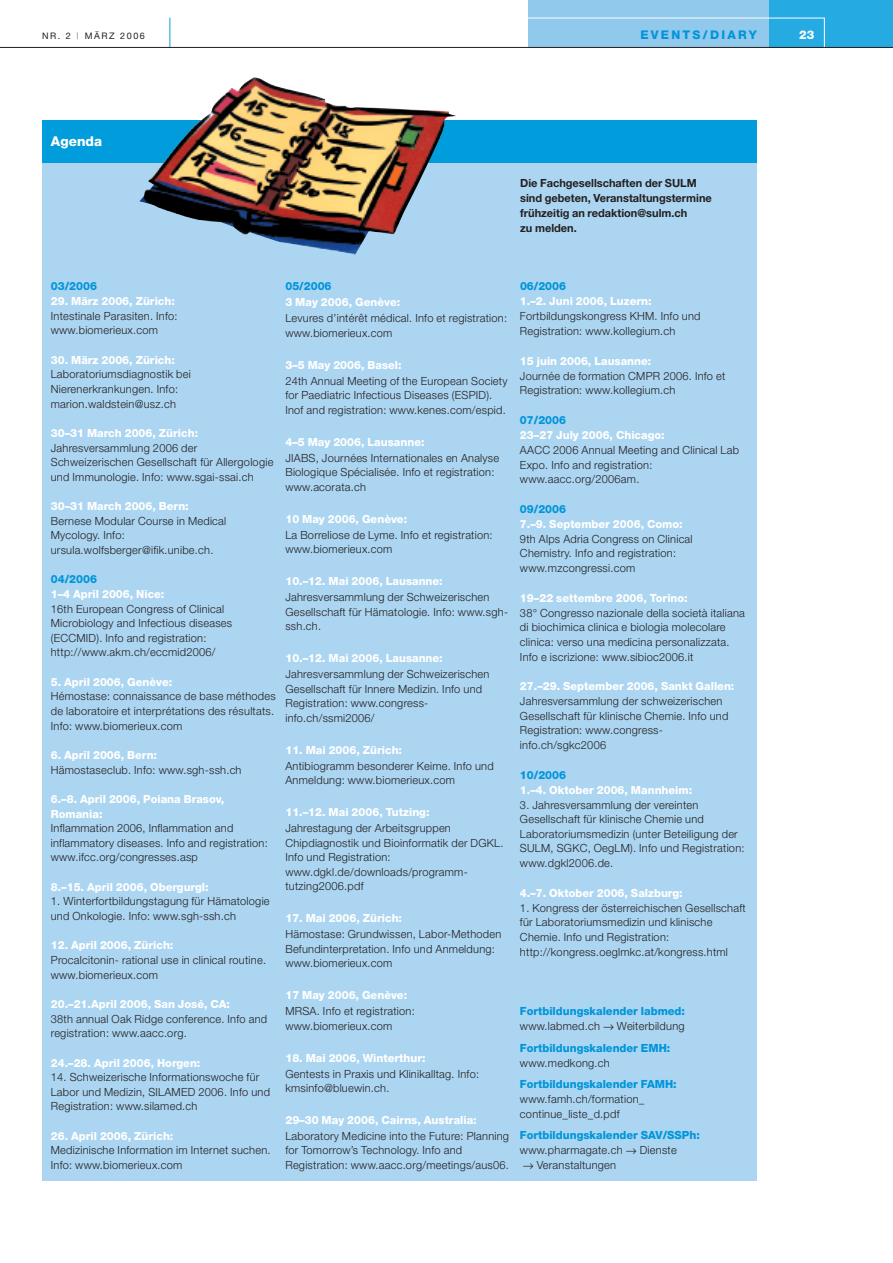
<style>
.page{position:relative;width:893px;height:1263px;background:#fff}
.page>*{position:absolute;margin:0;border:0;box-sizing:border-box;transform-origin:0 0}
.t1{font:800 13.5px "Helvetica Neue";letter-spacing:.005em;color:#fff}
.t2{font:800 12px "Helvetica Neue";letter-spacing:.19em;color:#0095d9}
.t3{font:800 12px "Helvetica Neue";color:#fff}
.t4{font:300 11.25px/14.5px "Helvetica Neue";letter-spacing:.02em;color:#231f20}
.t5{font:800 11.25px/14.5px "Helvetica Neue";color:#fff}
.t6{font:800 11.25px "Helvetica Neue";color:#0095d9}
.t7{font:700 11.25px/15px "Helvetica Neue";color:#231f20}
.t8{font:9px "Helvetica Neue";letter-spacing:.165em;color:#231f20}
.s1{font-weight:100}
</style>
<div class="page">
<div style="left:769px;top:0;width:124px;height:47px;background:#25abe2"></div>
<div style="left:528px;top:0;width:241px;height:47px;background:#91c9ed"></div>
<div style="left:514px;top:18px;width:311px;height:42px;border:1px solid #fff"></div>
<svg style="left:169px;top:18px;width:1px;height:29px"></svg>
<hr style="left:0;top:47px;width:893px;height:1px;background:#231f20">
<div style="left:42px;top:134px;width:715px;height:1046px;background:#abd5f1"></div>
<div style="left:42px;top:121px;width:715px;height:42px;background:#009cdc"></div>
<img style="left:139px;top:77px;width:317px;height:178px">
<p class="t8" style="left:42px;top:33px;width:104px">NR. 2 <span class="s1">|</span> MÄRZ 2006</p>
<p class="t2" style="left:640px;top:30px;width:118px">EVENTS/DIARY</p>
<p class="t3" style="left:799px;top:30px;width:17px">23</p>
<p class="t1" style="left:51px;top:136px;width:53px">Agenda</p>
<p class="t7" style="left:520px;top:177px;width:193px">Die Fachgesellschaften der SULM sind gebeten, Veranstaltungstermine frühzeitig an redaktion@sulm.ch<br>zu melden.</p>
<p class="t6" style="left:51px;top:282px;width:48px">03/2006</p>
<p class="t5" style="left:51px;top:295px;width:126px">29. März 2006, Zürich:</p>
<p class="t4" style="left:51px;top:309px;width:128px">Intestinale Parasiten. Info: www.biomerieux.com</p>
<p class="t5" style="left:51px;top:353px;width:126px">30. März 2006, Zürich:</p>
<p class="t4" style="left:51px;top:368px;width:142px">Laboratoriumsdiagnostik bei<br>Nierenerkrankungen. Info: marion.waldstein@usz.ch</p>
<p class="t5" style="left:51px;top:427px;width:149px">30–31 March 2006, Zürich:</p>
<p class="t4" style="left:51px;top:441px;width:224px">Jahresversammlung 2006 der<br>Schweizerischen Gesellschaft für Allergologie und Immunologie. Info: www.sgai-ssai.ch</p>
<p class="t5" style="left:51px;top:500px;width:139px">30–31 March 2006, Bern:</p>
<p class="t4" style="left:51px;top:514px;width:177px">Bernese Modular Course in Medical<br>Mycology. Info: ursula.wolfsberger@ifik.unibe.ch.</p>
<p class="t6" style="left:51px;top:575px;width:48px">04/2006</p>
<p class="t5" style="left:51px;top:588px;width:115px">1–4 April 2006, Nice:</p>
<p class="t4" style="left:51px;top:602px;width:183px">16th European Congress of Clinical Microbiology and Infectious diseases (ECCMID). Info and registration: http://www.akm.ch/eccmid2006/</p>
<p class="t5" style="left:51px;top:675px;width:123px">5. April 2006, Genève:</p>
<p class="t4" style="left:51px;top:690px;width:226px">Hémostase: connaissance de base méthodes de laboratoire et interprétations des résultats.<br>Info: www.biomerieux.com</p>
<p class="t5" style="left:51px;top:748px;width:108px">6. April 2006, Bern:</p>
<p class="t4" style="left:51px;top:763px;width:192px">Hämostaseclub. Info: www.sgh-ssh.ch</p>
<p class="t5" style="left:51px;top:793px;width:175px">6.–8. April 2006, Poiana Brasov,<br>Romania:</p>
<p class="t4" style="left:51px;top:822px;width:218px">Inflammation 2006, Inflammation and inflammatory diseases. Info and registration: www.ifcc.org/congresses.asp</p>
<p class="t5" style="left:51px;top:880px;width:159px">8.–15. April 2006, Obergurgl:</p>
<p class="t4" style="left:51px;top:895px;width:220px">1. Winterfortbildungstagung für Hämatologie und Onkologie. Info: www.sgh-ssh.ch</p>
<p class="t5" style="left:51px;top:939px;width:124px">12. April 2006, Zürich:</p>
<p class="t4" style="left:51px;top:954px;width:217px">Procalcitonin- rational use in clinical routine. www.biomerieux.com</p>
<p class="t5" style="left:51px;top:998px;width:181px">20.–21.April 2006, San José, CA:</p>
<p class="t4" style="left:51px;top:1012px;width:218px">38th annual Oak Ridge conference. Info and registration: www.aacc.org.</p>
<p class="t5" style="left:51px;top:1056px;width:151px">24.–28. April 2006, Horgen:</p>
<p class="t4" style="left:51px;top:1071px;width:221px">14. Schweizerische Informationswoche für<br>Labor und Medizin, SILAMED 2006. Info und<br>Registration: www.silamed.ch</p>
<p class="t5" style="left:51px;top:1129px;width:124px">26. April 2006, Zürich:</p>
<p class="t4" style="left:51px;top:1144px;width:221px">Medizinische Information im Internet suchen.<br>Info: www.biomerieux.com</p>
<p class="t6" style="left:285px;top:282px;width:48px">05/2006</p>
<p class="t5" style="left:285px;top:296px;width:116px">3 May 2006, Genève:</p>
<p class="t4" style="left:285px;top:312px;width:223px">Levures d’intérêt médical. Info et registration: www.biomerieux.com</p>
<p class="t5" style="left:285px;top:358px;width:118px">3–5 May 2006, Basel:</p>
<p class="t4" style="left:285px;top:374px;width:224px">24th Annual Meeting of the European Society for Paediatric Infectious Diseases (ESPID).<br>Inof and registration: www.kenes.com/espid.</p>
<p class="t5" style="left:285px;top:435px;width:141px">4–5 May 2006, Lausanne:</p>
<p class="t4" style="left:285px;top:451px;width:215px">JIABS, Journées Internationales en Analyse<br>Biologique Spécialisée. Info et registration: www.acorata.ch</p>
<p class="t5" style="left:285px;top:512px;width:123px">10 May 2006, Genève:</p>
<p class="t4" style="left:285px;top:528px;width:209px">La Borreliose de Lyme. Info et registration: www.biomerieux.com</p>
<p class="t5" style="left:285px;top:575px;width:159px">10.–12. Mai 2006, Lausanne:</p>
<p class="t4" style="left:285px;top:591px;width:224px">Jahresversammlung der Schweizerischen<br>Gesellschaft für Hämatologie. Info: www.sgh&shy;ssh.ch.</p>
<p class="t5" style="left:285px;top:652px;width:159px">10.–12. Mai 2006, Lausanne:</p>
<p class="t4" style="left:285px;top:668px;width:206px">Jahresversammlung der Schweizerischen Gesellschaft für Innere Medizin. Info und Registration: www.congress&shy;info.ch/ssmi2006/</p>
<p class="t5" style="left:285px;top:743px;width:118px">11. Mai 2006, Zürich:</p>
<p class="t4" style="left:285px;top:759px;width:210px">Antibiogramm besonderer Keime. Info und<br>Anmeldung: www.biomerieux.com</p>
<p class="t5" style="left:285px;top:806px;width:146px">11.–12. Mai 2006, Tutzing:</p>
<p class="t4" style="left:285px;top:822px;width:220px">Jahrestagung der Arbeitsgruppen<br>Chipdiagnostik und Bioinformatik der DGKL.<br>Info und Registration: www.dgkl.de/downloads/programm&shy;tutzing2006.pdf</p>
<p class="t5" style="left:285px;top:912px;width:118px">17. Mai 2006, Zürich:</p>
<p class="t4" style="left:285px;top:928px;width:217px">Hämostase: Grundwissen, Labor-Methoden<br>Befundinterpretation. Info und Anmeldung: www.biomerieux.com</p>
<p class="t5" style="left:285px;top:989px;width:123px">17 May 2006, Genève:</p>
<p class="t4" style="left:285px;top:1005px;width:131px">MRSA. Info et registration: www.biomerieux.com</p>
<p class="t5" style="left:285px;top:1051px;width:142px">18. Mai 2006, Winterthur:</p>
<p class="t4" style="left:285px;top:1067px;width:195px">Gentests in Praxis und Klinikalltag. Info: kmsinfo@bluewin.ch.</p>
<p class="t5" style="left:285px;top:1114px;width:193px">29–30 May 2006, Cairns, Australia:</p>
<p class="t4" style="left:285px;top:1129px;width:225px">Laboratory Medicine into the Future: Planning for Tomorrow’s Technology. Info and<br>Registration: www.aacc.org/meetings/aus06.</p>
<p class="t6" style="left:520px;top:282px;width:48px">06/2006</p>
<p class="t5" style="left:520px;top:295px;width:133px">1.–2. Juni 2006, Luzern:</p>
<p class="t4" style="left:520px;top:310px;width:182px">Fortbildungskongress KHM. Info und<br>Registration: www.kollegium.ch</p>
<p class="t5" style="left:520px;top:354px;width:133px">15 juin 2006, Lausanne:</p>
<p class="t4" style="left:520px;top:369px;width:207px">Journée de formation CMPR 2006. Info et<br>Registration: www.kollegium.ch</p>
<p class="t6" style="left:520px;top:416px;width:48px">07/2006</p>
<p class="t5" style="left:520px;top:429px;width:146px">23–27 July 2006, Chicago:</p>
<p class="t4" style="left:520px;top:444px;width:220px">AACC 2006 Annual Meeting and Clinical Lab<br>Expo. Info and registration: www.aacc.org/2006am.</p>
<p class="t6" style="left:520px;top:505px;width:48px">09/2006</p>
<p class="t5" style="left:520px;top:518px;width:164px">7.–9. September 2006, Como:</p>
<p class="t4" style="left:520px;top:533px;width:174px">9th Alps Adria Congress on Clinical<br>Chemistry. Info and registration: www.mzcongressi.com</p>
<p class="t5" style="left:520px;top:592px;width:169px">19–22 settembre 2006, Torino:</p>
<p class="t4" style="left:520px;top:606px;width:226px">38° Congresso nazionale della società italiana di biochimica clinica e biologia molecolare clinica: verso una medicina personalizzata.<br>Info e iscrizione: www.sibioc2006.it</p>
<p class="t5" style="left:520px;top:680px;width:216px">27.–29. September 2006, Sankt Gallen:</p>
<p class="t4" style="left:520px;top:695px;width:210px">Jahresversammlung der schweizerischen Gesellschaft für klinische Chemie. Info und Registration: www.congress&shy;info.ch/sgkc2006</p>
<p class="t6" style="left:520px;top:771px;width:48px">10/2006</p>
<p class="t5" style="left:520px;top:783px;width:174px">1.–4. Oktober 2006, Mannheim:</p>
<p class="t4" style="left:520px;top:798px;width:226px">3. Jahresversammlung der vereinten Gesellschaft für klinische Chemie und Laboratoriumsmedizin (unter Beteiligung der SULM, SGKC, OegLM). Info und Registration: www.dgkl2006.de.</p>
<p class="t5" style="left:520px;top:886px;width:164px">4.–7. Oktober 2006, Salzburg:</p>
<p class="t4" style="left:520px;top:901px;width:227px">1. Kongress der österreichischen Gesellschaft für Laboratoriumsmedizin und klinische Chemie. Info und Registration: http://kongress.oeglmkc.at/kongress.html</p>
<p class="t6" style="left:520px;top:1007px;width:167px">Fortbildungskalender labmed:</p>
<p class="t4" style="left:520px;top:1020px;width:81px">www.labmed.ch</p>
<p class="t4" style="left:617px;top:1020px;width:69px">Weiterbildung</p>
<p class="t6" style="left:520px;top:1043px;width:152px">Fortbildungskalender EMH:</p>
<p class="t4" style="left:520px;top:1056px;width:91px">www.medkong.ch</p>
<p class="t6" style="left:520px;top:1080px;width:158px">Fortbildungskalender FAMH:</p>
<p class="t4" style="left:520px;top:1092px;width:126px;line-height:15px">www.famh.ch/formation_ continue_liste_d.pdf</p>
<p class="t6" style="left:520px;top:1131px;width:181px">Fortbildungskalender SAV/SSPh:</p>
<p class="t4" style="left:520px;top:1144px;width:104px">www.pharmagate.ch</p>
<p class="t4" style="left:640px;top:1144px;width:38px">Dienste</p>
<p class="t4" style="left:537px;top:1158px;width:81px">Veranstaltungen</p>
</div>
